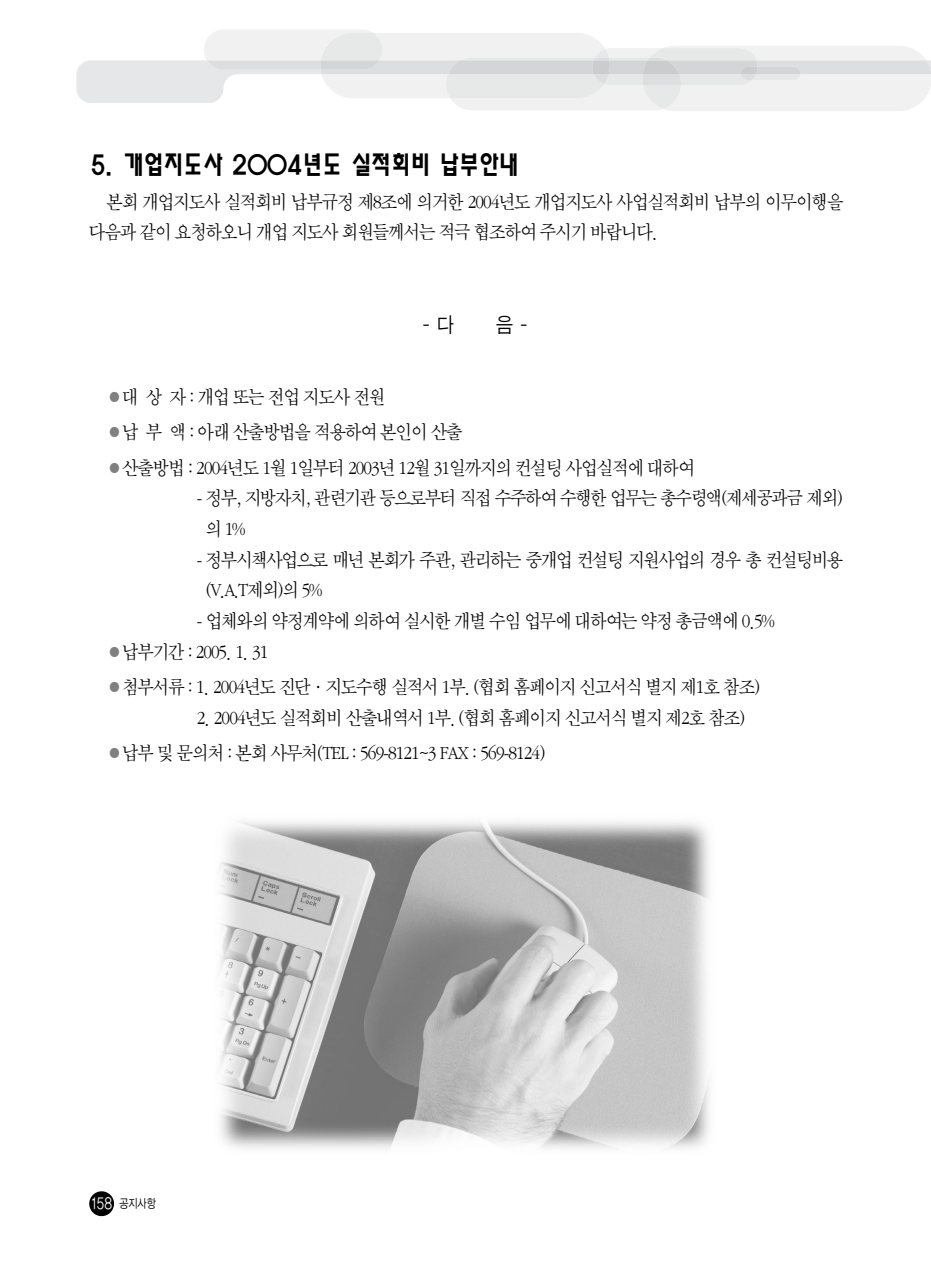
<style>
.page{position:relative;width:931px;height:1280px;background:#fff}
.page>*{position:absolute;margin:0;border:0;box-sizing:border-box;transform-origin:0 0}
.t1{font:24.5px "Yhead M";letter-spacing:-.1em;color:#000;scale:.9 1}
.t2{font:21px "Sand Jg";color:#000;scale:.9 1}
.t3{font:20.12px/30.6px "Sand Sm";letter-spacing:-.05em;color:#000;scale:.9 1}
.t4{font:12.25px "YGO12";color:#000;scale:.8 1}
.s1{color:#808080}
.s2{font-size:15.75px;color:#fff}
</style>
<div class="page">
<svg style="left:76px;top:30px;width:855px;height:81px"></svg>
<div style="left:89px;top:1191px;width:25px;height:24px;background:#000;border-radius:50%"></div>
<img style="left:220px;top:821px;width:489px;height:328px">
<p class="t1" style="left:89px;top:154px;width:480px">5. 개업지도사 2004년도 실적회비 납부안내</p>
<p class="t3" style="left:89px;top:188px;width:839px;text-indent:17px">본회 개업지도사 실적회비 납부규정 제8조에 의거한 2004년도 개업지도사 사업실적회비 납부의 이무이행을 다음과 같이 요청하오니 개업 지도사 회원들께서는 적극 협조하여 주시기 바랍니다.</p>
<p class="t2" style="left:423px;top:315px;width:36px">- 다</p>
<p class="t2" style="left:496px;top:315px;width:36px">음 -</p>
<p class="t3" style="left:107px;top:382px;width:311px"><span class="s1">●</span>대 상 자 : 개업 또는 전업 지도사 전원</p>
<p class="t3" style="left:107px;top:418px;width:397px"><span class="s1">●</span>납 부 액 : 아래 산출방법을 적용하여 본인이 산출</p>
<p class="t3" style="left:107px;top:453px;width:654px"><span class="s1">●</span>산출방법 : 2004년도 1월 1일부터 2003년 12월 31일까지의 컨설팅 사업실적에 대하여</p>
<p class="t3" style="left:206px;top:484px;width:710px;text-indent:-9px">- 정부, 지방자치, 관련기관 등으로부터 직접 수주하여 수행한 업무는 총수령액(제세공과금 제외) 의1%</p>
<p class="t3" style="left:206px;top:545px;width:710px;text-indent:-9px">- 정부시책사업으로 매년 본회가 주관, 관리하는 중개업 컨설팅 지원사업의 경우 총 컨설팅비용 (V.A.T제외)의 5%</p>
<p class="t3" style="left:197px;top:606px;width:643px">- 업체와의 약정계약에 의하여 실시한 개별 수임 업무에 대하여는 약정 총금액에 0.5%</p>
<p class="t3" style="left:107px;top:637px;width:181px"><span class="s1">●</span>납부기간 : 2005. 1. 31</p>
<p class="t3" style="left:107px;top:673px;width:728px"><span class="s1">●</span>첨부서류 : 1. 2004년도 진단·지도수행 실적서 1부. (협회 홈페이지 신고서식 별지 제1호 참조)</p>
<p class="t3" style="left:197px;top:703px;width:611px">2. 2004년도 실적회비 산출내역서 1부. (협회 홈페이지 신고서식 별지 제2호 참조)</p>
<p class="t3" style="left:107px;top:739px;width:489px"><span class="s1">●</span>납부 및 문의처 : 본회 사무처(TEL : 569-8121~3 FAX : 569-8124)</p>
<p class="t4" style="left:91px;top:1197px;width:83px"><span class="s2">158</span> 공지사항</p>
</div>
